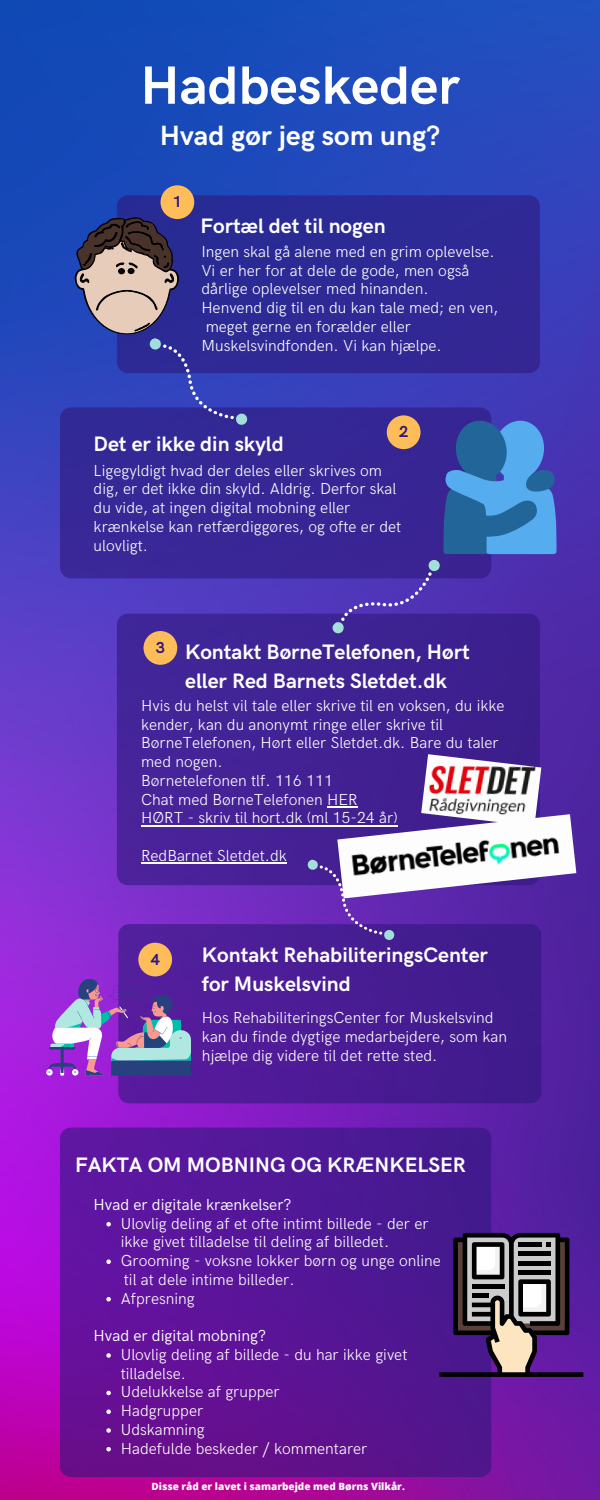
<style>
.page{position:relative;width:600px;height:1500px;background:#fff}
.page>*{position:absolute;margin:0;border:0;box-sizing:border-box;transform-origin:0 0}
.t1{font:700 54px "HK Grotesk";color:#fff}
.t2{font:700 28px "HK Grotesk";color:#fff}
.t3{font:700 21px/29.2px "HK Grotesk";color:#fff}
.t4{font:300 16px/18.8px "HK Grotesk";color:#fff}
.t5{font:16px "HK Grotesk";color:#fff}
.t6{font:700 16px "HK Grotesk";color:#2f187b}
.t7{font:800 10px "Open Sans";color:#fff}
</style>
<div class="page">
<img style="left:0;top:0;width:600px;height:1500px">
<div style="left:117px;top:195px;width:423px;height:178px;background:#2e2995;border-radius:11px"></div>
<div style="left:161px;top:185px;width:33px;height:34px;background:#ffbd59;border-radius:50%"></div>
<div style="left:60px;top:407px;width:431px;height:171px;background:#372896;border-radius:11px"></div>
<div style="left:117px;top:614px;width:423px;height:271px;background:#412295;border-radius:11px"></div>
<div style="left:144px;top:631px;width:33px;height:34px;background:#ffbd59;border-radius:50%"></div>
<svg style="left:60px;top:1128px;width:431px;height:349px;background:#581494"></svg>
<div style="left:118px;top:924px;width:423px;height:179px;background:#491c94;border-radius:11px"></div>
<div style="left:138px;top:943px;width:34px;height:33px;background:#ffbd59;border-radius:50%"></div>
<svg style="left:306px;top:859px;width:90px;height:81px"></svg>
<div style="left:84px;top:229px;width:86px;height:105px;background:#e8ccba;border-radius:50%"></div>
<svg style="left:75px;top:218px;width:104px;height:92px"></svg>
<svg style="left:135px;top:323px;width:114px;height:102px"></svg>
<svg style="left:330px;top:416px;width:228px;height:227px"></svg>
<img style="left:337px;top:814px;width:239px;height:84px">
<svg style="left:45px;top:978px;width:146px;height:98px"></svg>
<svg style="left:439px;top:1233px;width:144px;height:144px;background:#624c72"></svg>
<hr style="left:327px;top:806px;width:31px;height:2px;background:#fff">
<hr style="left:141px;top:825px;width:257px;height:1px;background:#fff">
<hr style="left:141px;top:862px;width:146px;height:2px;background:#fff">
<img style="left:421px;top:754px;width:120px;height:72px">
<svg style="left:106px;top:1222px;width:5px;height:4px"></svg>
<svg style="left:106px;top:1259px;width:5px;height:5px"></svg>
<svg style="left:106px;top:1297px;width:5px;height:4px"></svg>
<svg style="left:106px;top:1353px;width:5px;height:5px"></svg>
<svg style="left:106px;top:1391px;width:5px;height:4px"></svg>
<svg style="left:106px;top:1409px;width:5px;height:5px"></svg>
<svg style="left:106px;top:1428px;width:5px;height:5px"></svg>
<svg style="left:106px;top:1447px;width:5px;height:4px"></svg>
<h1 class="t1" style="left:140px;top:55px;width:321px">Hadbeskeder</h1>
<h2 class="t2" style="left:160px;top:120px;width:282px">Hvad gør jeg som ung?</h2>
<p class="t6" style="left:173px;top:193px;width:11px">1</p>
<h3 class="t3" style="left:201px;top:212px;width:187px">Fortæl det til nogen</h3>
<p class="t4" style="left:201px;top:243px;width:299px">Ingen skal gå alene med en grim oplevelse.<br>Vi er her for at dele de gode, men også dårlige oplevelser med hinanden.<br>Henvend dig til en du kan tale med; en ven, meget gerne en forælder eller Muskelsvindfonden. Vi kan hjælpe.</p>
<p class="t6" style="left:399px;top:423px;width:11px">2</p>
<h3 class="t3" style="left:94px;top:431px;width:192px">Det er ikke din skyld</h3>
<p class="t4" style="left:94px;top:461px;width:309px">Ligegyldigt hvad der deles eller skrives om dig, er det ikke din skyld. Aldrig. Derfor skal du vide, at ingen digital mobning eller krænkelse kan retfærdiggøres, og ofte er det ulovligt.</p>
<p class="t6" style="left:156px;top:639px;width:11px">3</p>
<h3 class="t3" style="left:185px;top:638px;width:286px">Kontakt BørneTelefonen, Hørt eller Red Barnets Sletdet.dk</h3>
<p class="t4" style="left:141px;top:697px;width:365px">Hvis du helst vil tale eller skrive til en voksen, du ikke kender, kan du anonymt ringe eller skrive til BørneTelefonen, Hørt eller Sletdet.dk. Bare du taler med nogen.<br>Børnetelefonen tlf. 116 111<br>Chat med BørneTelefonen HER<br>HØRT - skriv til hort.dk (ml 15-24 år)</p>
<p class="t4" style="left:141px;top:847px;width:147px">RedBarnet Sletdet.dk</p>
<p class="t6" style="left:151px;top:950px;width:11px">4</p>
<h3 class="t3" style="left:202px;top:941px;width:287px">Kontakt RehabiliteringsCenter for Muskelsvind</h3>
<p class="t4" style="left:202px;top:1009px;width:307px">Hos RehabiliteringsCenter for Muskelsvind kan du finde dygtige medarbejdere, som kan hjælpe dig videre til det rette sted.</p>
<h3 class="t3" style="left:75px;top:1151px;width:392px">FAKTA OM MOBNING OG KRÆNKELSER</h3>
<p class="t5" style="left:94px;top:1196px;width:199px">Hvad er digitale krænkelser?</p>
<p class="t4" style="left:121px;top:1215px;width:321px">Ulovlig deling af et ofte intimt billede - der er ikke givet tilladelse til deling af billedet.<br>Grooming - voksne lokker børn og unge online</p>
<p class="t4" style="left:121px;top:1290px;width:76px">Afpresning</p>
<p class="t4" style="left:124px;top:1271px;width:172px">til at dele intime billeder.</p>
<p class="t5" style="left:94px;top:1327px;width:174px">Hvad er digital mobning?</p>
<p class="t4" style="left:121px;top:1346px;width:288px">Ulovlig deling af billede - du har ikke givet tilladelse.<br>Udelukkelse af grupper<br>Hadgrupper<br>Udskamning<br>Hadefulde beskeder / kommentarer</p>
<p class="t7" style="left:151px;top:1480px;width:255px">Disse råd er lavet i samarbejde med Børns Vilkår.</p>
</div>
